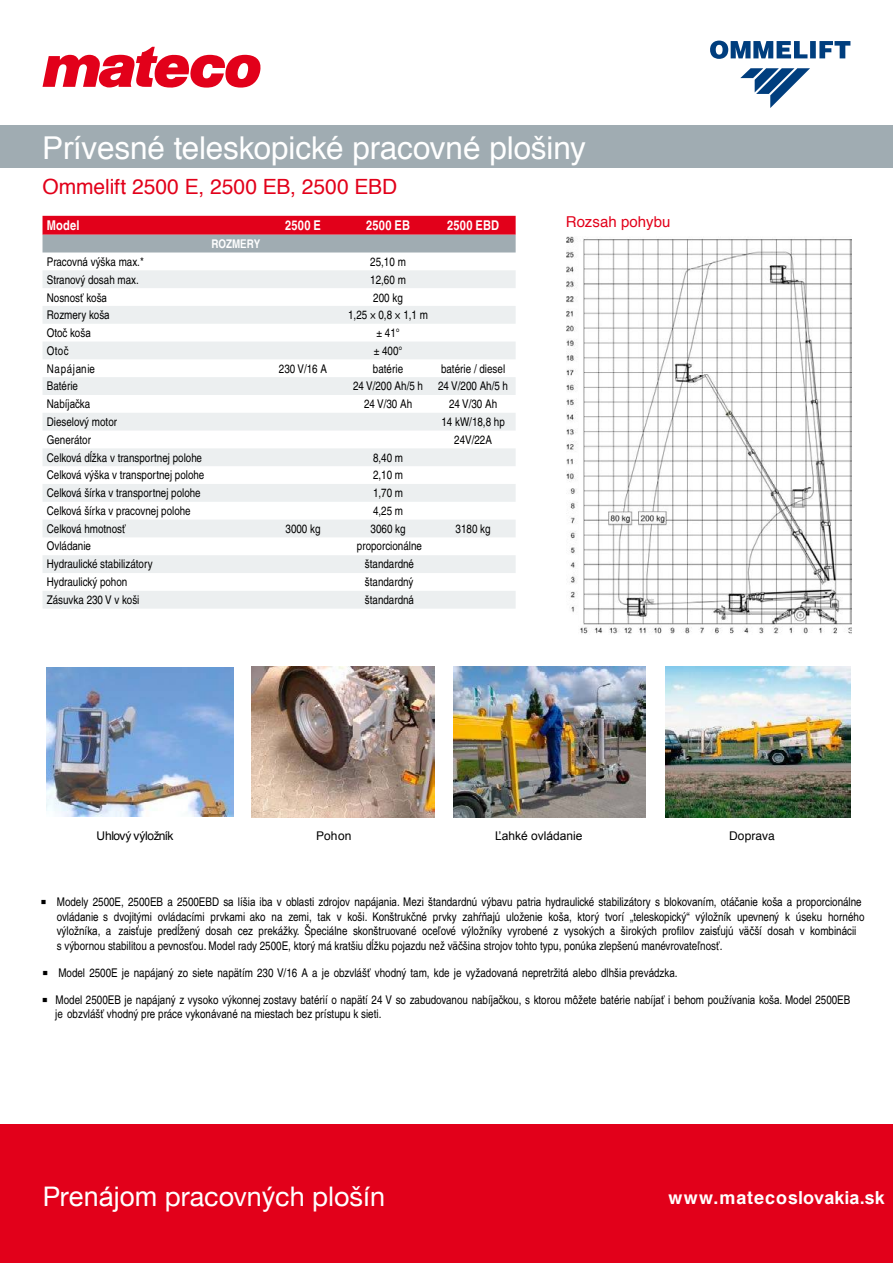
<style>
.page{position:relative;width:893px;height:1263px;background:#fff}
.page>*{position:absolute;margin:0;border:0;box-sizing:border-box;transform-origin:0 0}
.t1{font:31.5px "Helvetica";letter-spacing:-.005em;color:#fff}
.t2{font:27px "Helvetica Neue";letter-spacing:-.005em;color:#fff}
.t3{font:21px "Helvetica";letter-spacing:-.005em;color:#e2001a}
.t4{font:700 18px "Arial";letter-spacing:.005em;color:#fff}
.t5{font:15px "Helvetica";letter-spacing:.005em;color:#e2001a}
.t6{font:700 condensed 13.5px "Helvetica CE";letter-spacing:.015em;color:#fff}
.t7{font:condensed 12px/14.4px "Helvetica CE";color:#000}
.t8{font:12px "Helvetica";letter-spacing:-.035em;color:#000}
.t9{font:12px "Arial";color:#000}
.t10{font:12px "Helvetica";letter-spacing:-.01em;color:#000}
.t11{font:700 condensed 12px "Helvetica CE";letter-spacing:-.01em;color:#fff}
.s1{font-family:"Arial"}
.s2{font-family:"Arial Narrow";font-stretch:normal}
.s3{font-family:"Helvetica"}
</style>
<div class="page">
<div style="left:0;top:1125px;width:893px;height:138px;background:#e2001a"></div>
<svg style="left:43px;top:216px;width:473px;height:36px;background:#c25364"></svg>
<svg style="left:43px;top:270px;width:473px;height:339px;fill:#eceff0"></svg>
<svg style="left:43px;top:47px;width:217px;height:41px"></svg>
<div style="left:0;top:125px;width:893px;height:43px;background:#a0acb2"></div>
<svg style="left:710px;top:41px;width:140px;height:67px"></svg>
<img style="left:47px;top:667px;width:186px;height:150px">
<img style="left:252px;top:667px;width:183px;height:150px">
<img style="left:453px;top:667px;width:192px;height:150px">
<img style="left:666px;top:667px;width:184px;height:150px">
<img style="left:567px;top:237px;width:284px;height:397px">
<h1 class="t1" style="left:42px;top:124px;width:545px">P<span class="s1">r</span>ív<span class="s1">e</span>sné teleskopické pracovn<span class="s1">é</span> plošiny</h1>
<h3 class="t3" style="left:43px;top:171px;width:356px">Ommelift 2500 E, 2500 EB, 2500 EBD</h3>
<p class="t6" style="left:47px;top:217px;width:34px">Model</p>
<p class="t6" style="left:285px;top:217px;width:37px">2500 E</p>
<p class="t6" style="left:366px;top:217px;width:46px">2500 EB</p>
<p class="t6" style="left:447px;top:217px;width:54px">2500 EBD</p>
<p class="t11" style="left:212px;top:237px;width:50px">ROZM<span class="s2">E</span>RY</p>
<p class="t7" style="left:47px;top:255px;width:99px">Pracovn<span class="s2">á</span> výška max.*</p>
<p class="t7" style="left:370px;top:255px;width:37px">25,10 m</p>
<p class="t7" style="left:47px;top:272px;width:94px">Stranový dosah max.</p>
<p class="t7" style="left:370px;top:272px;width:37px">12,60 m</p>
<p class="t7" style="left:47px;top:290px;width:62px">Nosnos<span class="s2">ť</span> koš<span class="s2">a</span></p>
<p class="t7" style="left:373px;top:290px;width:31px">200 kg</p>
<p class="t7" style="left:47px;top:308px;width:65px">Rozm<span class="s2">e</span>ry koš<span class="s2">a</span></p>
<p class="t7" style="left:348px;top:308px;width:81px">1,25 × 0,8 × 1,1 m</p>
<p class="t7" style="left:47px;top:326px;width:46px">Otoč koš<span class="s2">a</span></p>
<p class="t7" style="left:376px;top:326px;width:25px">± 41°</p>
<p class="t7" style="left:47px;top:343px;width:23px">Otoč</p>
<p class="t7" style="left:374px;top:343px;width:30px">± 400°</p>
<p class="t7" style="left:47px;top:361px;width:50px">Napáj<span class="s2">a</span>n<span class="s2">ie</span></p>
<p class="t7" style="left:279px;top:361px;width:50px">230 V/16 A</p>
<p class="t7" style="left:373px;top:361px;width:32px">bat<span class="s2">é</span>rie</p>
<p class="t7" style="left:441px;top:361px;width:66px">bat<span class="s2">é</span>rie / diesel</p>
<p class="t7" style="left:47px;top:379px;width:33px">Bat<span class="s2">é</span>rie</p>
<p class="t7" style="left:353px;top:379px;width:71px">24 V/200 Ah/5 h</p>
<p class="t7" style="left:438px;top:379px;width:71px">24 V/200 Ah/5 h</p>
<p class="t7" style="left:47px;top:397px;width:45px">Nabí<span class="s2">ja</span>čka</p>
<p class="t7" style="left:364px;top:397px;width:50px">24 V/30 Ah</p>
<p class="t7" style="left:449px;top:397px;width:50px">24 V/30 Ah</p>
<p class="t7" style="left:47px;top:415px;width:72px">Dieselový motor</p>
<p class="t7" style="left:441px;top:415px;width:65px">14 kW/18,8 hp</p>
<p class="t7" style="left:47px;top:432px;width:46px">Generátor</p>
<p class="t7" style="left:454px;top:432px;width:39px">24V/22A</p>
<p class="t7" style="left:47px;top:450px;width:157px">Celková d<span class="s2">ĺž</span>ka v transportn<span class="s2">ej</span> polo<span class="s2">h</span>e</p>
<p class="t7" style="left:373px;top:450px;width:32px">8,40 m</p>
<p class="t7" style="left:47px;top:468px;width:159px">Celková výška v transportn<span class="s2">ej</span> polo<span class="s2">h</span>e</p>
<p class="t7" style="left:373px;top:468px;width:32px">2,10 m</p>
<p class="t7" style="left:47px;top:486px;width:155px">Celková ší<span class="s2">r</span>ka v transportn<span class="s2">ej</span> polo<span class="s2">h</span>e</p>
<p class="t7" style="left:373px;top:486px;width:32px">1,70 m</p>
<p class="t7" style="left:47px;top:503px;width:145px">Celková ší<span class="s2">r</span>ka v pracovn<span class="s2">ej</span> polo<span class="s2">h</span>e</p>
<p class="t7" style="left:373px;top:503px;width:32px">4,25 m</p>
<p class="t7" style="left:47px;top:521px;width:80px">Celková hmotnos<span class="s2">ť</span></p>
<p class="t7" style="left:286px;top:521px;width:37px">3000 kg</p>
<p class="t7" style="left:371px;top:521px;width:37px">3060 kg</p>
<p class="t7" style="left:456px;top:521px;width:37px">3180 kg</p>
<p class="t7" style="left:47px;top:539px;width:46px">Ovlád<span class="s2">a</span>n<span class="s2">ie</span></p>
<p class="t7" style="left:357px;top:539px;width:67px">proporcionáln<span class="s2">e</span></p>
<p class="t7" style="left:47px;top:557px;width:107px">Hydraulické stabilizátory</p>
<p class="t7" style="left:365px;top:557px;width:51px"><span class="s2">š</span>tandardn<span class="s2">é</span></p>
<p class="t7" style="left:47px;top:574px;width:82px">Hydraulický pohon</p>
<p class="t7" style="left:365px;top:574px;width:50px"><span class="s2">š</span>tandardn<span class="s2">ý</span></p>
<p class="t7" style="left:47px;top:592px;width:94px">Zásuvka 230 V v koši</p>
<p class="t7" style="left:365px;top:592px;width:51px"><span class="s2">š</span>tandardn<span class="s2">á</span></p>
<p class="t5" style="left:566px;top:210px;width:106px">Rozsah pohybu</p>
<p class="t8" style="left:96px;top:827px;width:79px"><span class="s1">U</span>hlový výložník</p>
<p class="t10" style="left:316px;top:827px;width:37px">Pohon</p>
<p class="t9" style="left:495px;top:829px;width:89px">Ľahké ovládanie</p>
<p class="t10" style="left:729px;top:827px;width:47px">Doprava</p>
<p class="t7" style="left:57px;top:895px;width:809px">Modely 2500E, 2500EB a 2500EBD s<span class="s2">a</span> l<span class="s2">í</span>š<span class="s2">ia iba</span> v oblasti zdroj<span class="s2">ov</span> napáj<span class="s2">a</span>n<span class="s2">ia</span>. Mezi <span class="s2">š</span>tandardn<span class="s2">ú</span> výbavu pat<span class="s2">ria</span> hydraulické stabilizátory s blokov<span class="s2">a</span>ním, otáč<span class="s2">a</span>n<span class="s2">ie</span> koš<span class="s2">a</span> a proporcionáln<span class="s2">e </span>ovlád<span class="s2">a</span>n<span class="s2">ie</span> s dvojitými ovládacími prvk<span class="s2">ami</span> ak<span class="s2">o</span> na zemi, tak v koši. Kon<span class="s2">š</span>trukčn<span class="s2">é</span> prvky zah<span class="s2">ŕňa</span>j<span class="s2">ú</span> uložen<span class="s2">ie</span> koš<span class="s2">a</span>, kt<span class="s2">o</span>rý tvo<span class="s2">r</span>í „teleskopický“ výložník upevn<span class="s2">e</span>ný k úseku horn<span class="s2">é</span>ho výložník<span class="s2">a</span>, a zai<span class="s2">s</span>ťuje pr<span class="s2">e</span>d<span class="s2">ĺ</span>žený dosah <span class="s2">cez</span> p<span class="s2">r</span>ekážky. <span class="s2">Š</span>peciáln<span class="s2">e s</span>kon<span class="s2">š</span>truované oce<span class="s2">ľ</span>ové výložníky vyrobené z vysokých a širokých profil<span class="s2">ov</span> zai<span class="s2">s</span>ťuj<span class="s2">ú</span> v<span class="s2">äč</span>ší dosah v kombin<span class="s2">á</span>c<span class="s2">i</span>i<br>s výbornou stabilitou a pevnos<span class="s2">ťou</span>. Model <span class="s2">r</span>ady 2500E, kt<span class="s2">o</span>rý má kratš<span class="s2">iu</span> d<span class="s2">ĺž</span>ku poj<span class="s2">a</span>zdu než v<span class="s2">äč</span>šina stroj<span class="s2">ov</span> tohto typu, <span class="s2">ponúka</span> zlepšen<span class="s2">ú</span> manévrovate<span class="s2">ľ</span>nos<span class="s2">ť</span>.</p>
<p class="t7" style="left:58px;top:965px;width:621px">Model 2500E je napáj<span class="s2">a</span>n<span class="s2">ý</span> z<span class="s2">o</span> s<span class="s2">ie</span>t<span class="s2">e</span> nap<span class="s2">ä</span>tím 230 V/16 A a je obzvláš<span class="s2">ť</span> vhodný tam, kde je vyžadov<span class="s2">a</span>n<span class="s2">á</span> nep<span class="s2">r</span>etržit<span class="s2">á ale</span>bo <span class="s2">dlhšia prevádzka</span>.</p>
<p class="t7" style="left:55px;top:992px;width:797px">Model 2500EB je napáj<span class="s2">a</span>n<span class="s2">ý</span> z vyso<span class="s2">ko</span> výkonn<span class="s2">ej zo</span>stavy bat<span class="s2">é</span>rií o nap<span class="s2">ä</span>tí 24 V s<span class="s2">o</span> zabudovanou nabíj<span class="s2">a</span>čkou, s kt<span class="s2">o</span>rou m<span class="s2">ô</span>žete bat<span class="s2">é</span>rie nabíj<span class="s2">ať</span> i b<span class="s2">e</span>h<span class="s2">o</span>m použív<span class="s2">a</span>n<span class="s2">ia</span> koš<span class="s2">a</span>. Model 2500EB je obzvláš<span class="s2">ť</span> vhodný pr<span class="s2">e</span> práce <span class="s2">vykonávané</span> na m<span class="s2">ie</span>st<span class="s2">a</span>ch bez p<span class="s2">r</span>ístupu k s<span class="s2">ie</span>ti.</p>
<h2 class="t2" style="left:43px;top:1176px;width:344px">Pr<span class="s1">enájom</span> pracovn<span class="s1">ý</span>ch ploš<span class="s1">í</span>n</h2>
<h3 class="t4" style="left:669px;top:1188px;width:218px"><span class="s3">www.mateco</span>slovakia.sk</h3>
</div>
